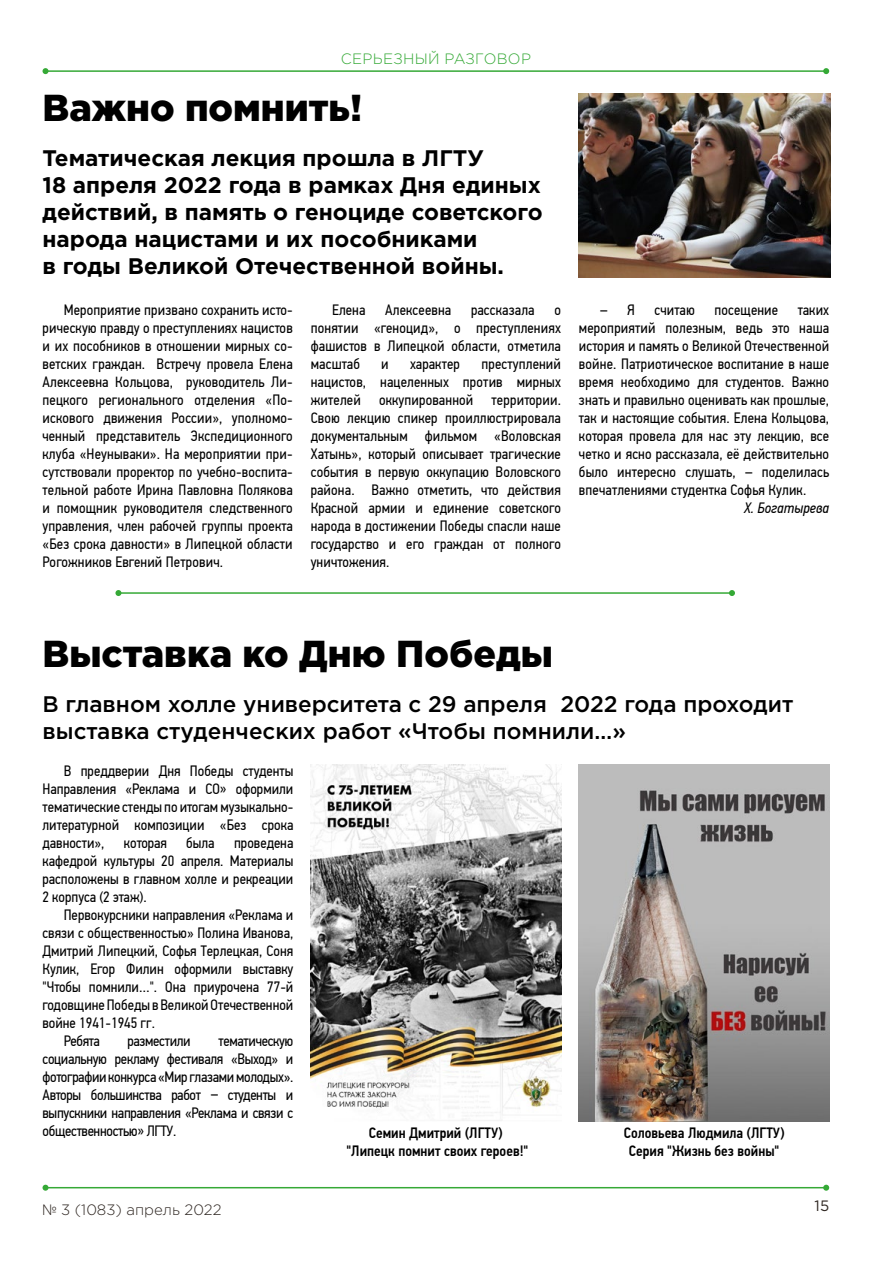
<style>
.page{position:relative;width:893px;height:1263px;background:#fff}
.page>*{position:absolute;margin:0;border:0;box-sizing:border-box;transform-origin:0 0}
.t1{font:900 37.5px "Gotham Pro";color:#000}
.t2{font:700 22.5px/27px "Gotham Pro";color:#000}
.t3{font:500 22.5px/27px "Gotham Pro";color:#000}
.t4{font:15px/18px "PF Din Text Cond Pro";color:#000;text-align:justify}
.t5{font:500 15px/18px "PF Din Text Cond Pro";color:#000;text-align:center}
.t6{font:300 15px "Gotham Pro";color:#2f2722}
.t7{font:300 15px "Gotham Pro";letter-spacing:.02em;color:#35a936}
.t8{font:italic 15px "PF Din Text Cond Pro";color:#000}
.t9{font:15px "PF Din Text Cond Pro";letter-spacing:-.02em;color:#000}
.t10{font:15px "Gotham Pro";color:#2f2722}
</style>
<div class="page">
<hr style="left:46px;top:70px;width:780px;height:2px;background:#35a936">
<svg style="left:43px;top:68px;width:6px;height:6px"></svg>
<svg style="left:823px;top:68px;width:6px;height:6px"></svg>
<hr style="left:46px;top:1187px;width:780px;height:1px;background:#35a936">
<svg style="left:43px;top:1185px;width:6px;height:6px"></svg>
<svg style="left:823px;top:1185px;width:6px;height:6px"></svg>
<img style="left:579px;top:94px;width:251px;height:184px">
<img style="left:311px;top:764px;width:250px;height:357px">
<img style="left:579px;top:764px;width:250px;height:357px">
<hr style="left:118px;top:592px;width:614px;height:2px;background:#35a936">
<svg style="left:115px;top:590px;width:6px;height:6px"></svg>
<svg style="left:729px;top:590px;width:6px;height:6px"></svg>
<p class="t7" style="left:341px;top:50px;width:192px">СЕРЬЕЗНЫЙ РАЗГОВОР</p>
<h1 class="t1" style="left:43px;top:86px;width:321px">Важно помнить!</h1>
<h2 class="t2" style="left:43px;top:144px;width:502px">Тематическая лекция прошла в ЛГТУ<br>18 апреля 2022 года в рамках Дня единых действий, в память о геноциде советского народа нацистами и их пособниками<br>в годы Великой Отечественной войны.</h2>
<p class="t4" style="left:43px;top:301px;width:252px;text-indent:21px">Мероприятие призвано сохранить исто&shy;рическую правду о преступлениях нацистов и их пособников в отношении мирных со&shy;ветских граждан. Встречу провела Елена Алексеевна Кольцова, руководитель Ли&shy;пецкого регионального отделения «По&shy;искового движения России», уполномо&shy;ченный представитель Экспедиционного клуба «Неунываки». На мероприятии при&shy;сутствовали проректор по учебно-воспита&shy;тельной работе Ирина Павловна Полякова и помощник руководителя следственного управления, член рабочей группы проекта «Без срока давности» в Липецкой области Рогожников Евгений Петрович.</p>
<p class="t4" style="left:332px;top:301px;width:35px">Елена</p>
<p class="t4" style="left:385px;top:301px;width:68px">Алексеевна</p>
<p class="t4" style="left:471px;top:301px;width:65px">рассказала</p>
<p class="t4" style="left:311px;top:301px;width:252px;text-indent:244px">о понятии «геноцид», о преступлениях фашистов в Липецкой области, отметила масштаб</p>
<p class="t4" style="left:311px;top:355px;width:252px;text-indent:171px">преступлений нацистов, нацеленных против мирных жителей оккупированной территории.<br>Свою лекцию спикер проиллюстрировала документальным фильмом «Воловская Хатынь», который описывает трагические события в первую оккупацию Воловского района. Важно отметить, что действия Красной армии и единение советского народа в достижении Победы спасли наше государство и его граждан от полного уничтожения.</p>
<p class="t4" style="left:381px;top:355px;width:9px">и</p>
<p class="t4" style="left:410px;top:355px;width:51px">характер</p>
<p class="t4" style="left:600px;top:301px;width:36px">– Я</p>
<p class="t4" style="left:655px;top:301px;width:42px">считаю</p>
<p class="t4" style="left:714px;top:301px;width:65px">посещение</p>
<p class="t4" style="left:579px;top:301px;width:252px;text-indent:219px">таких мероприятий полезным, ведь это наша история и память о Великой Отечественной войне. Патриотическое воспитание в наше время необходимо для студентов. Важно знать и правильно оценивать как прошлые, так и настоящие события. Елена Кольцова, которая провела для нас эту лекцию, все четко и ясно рассказала, её действительно было интересно слушать, – поделилась впечатлениями студентка Софья Кулик.</p>
<p class="t8" style="left:744px;top:500px;width:86px">Х. Богатырева</p>
<h1 class="t1" style="left:43px;top:632px;width:512px">Выставка ко Дню Победы</h1>
<h2 class="t3" style="left:43px;top:690px;width:752px">В главном холле университета с 29 апреля 2022 года проходит выставка студенческих работ «Чтобы помнили…»</h2>
<p class="t4" style="left:43px;top:762px;width:252px;text-indent:21px">В преддверии Дня Победы студенты Направления «Реклама и СО» оформили тематические стенды по итогам музыкально&shy;литературной композиции «Без срока давности»,</p>
<p class="t4" style="left:124px;top:834px;width:45px">которая</p>
<p class="t4" style="left:186px;top:834px;width:30px">была</p>
<p class="t4" style="left:43px;top:834px;width:252px;text-indent:191px">проведена кафедрой культуры 20 апреля. Материалы расположены в главном холле и рекреации 2 корпуса (2 этаж).</p>
<p class="t4" style="left:64px;top:906px;width:231px">Первокурсники направления «Реклама и</p>
<p class="t4" style="left:43px;top:924px;width:252px">связи с общественностью» Полина Иванова,</p>
<p class="t4" style="left:43px;top:942px;width:252px">Дмитрий Липецкий, Софья Терлецкая, Соня</p>
<p class="t4" style="left:43px;top:960px;width:252px">Кулик, Егор Филин оформили выставку</p>
<p class="t4" style="left:43px;top:978px;width:252px">"Чтобы помнили…". Она приурочена 77-й</p>
<p class="t4" style="left:43px;top:996px;width:252px">годовщине Победы в Великой Отечественной</p>
<p class="t4" style="left:43px;top:1014px;width:114px">войне 1941-1945 гг.</p>
<p class="t4" style="left:64px;top:1032px;width:38px">Ребята</p>
<p class="t9" style="left:128px;top:1032px;width:65px">разместили</p>
<p class="t4" style="left:43px;top:1032px;width:252px;text-indent:176px">тематическую социальную рекламу фестиваля «Выход» и фотографии конкурса «Мир глазами молодых».<br>Авторы большинства работ – студенты и выпускники направления «Реклама и связи с общественностью» ЛГТУ.</p>
<p class="t5" style="left:346px;top:1124px;width:183px">Семин Дмитрий (ЛГТУ) "Липецк помнит своих героев!"</p>
<p class="t5" style="left:624px;top:1124px;width:162px">Соловьева Людмила (ЛГТУ)<br>Серия "Жизнь без войны"</p>
<p class="t6" style="left:42px;top:1202px;width:181px">№ 3 (1083) апрель 2022</p>
<p class="t10" style="left:815px;top:1197px;width:16px">15</p>
</div>
